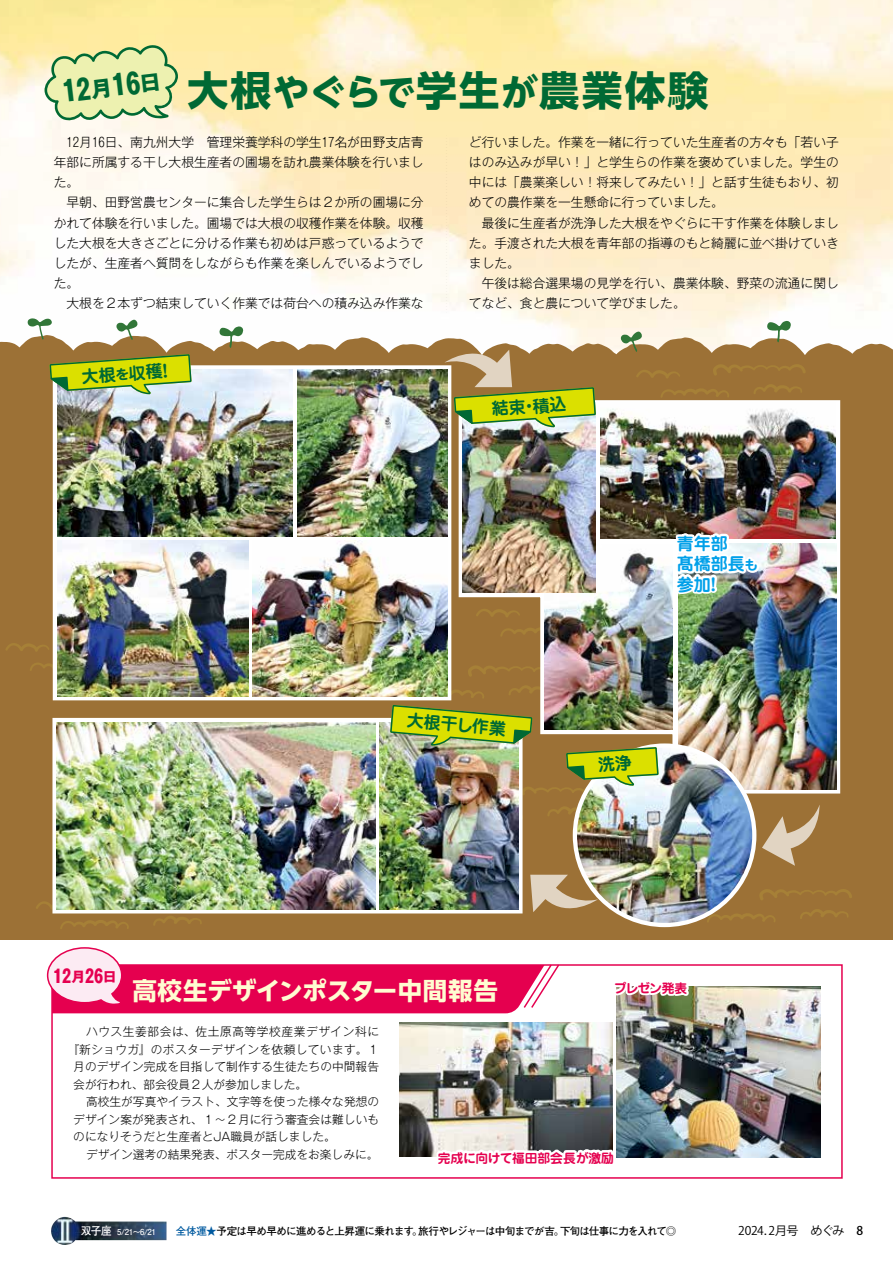
<style>
.page{position:relative;width:893px;height:1263px;background:#fff}
.page>*{position:absolute;margin:0;border:0;box-sizing:border-box;transform-origin:0 0}
.t1{font:700 40.8px "UD Shin Go NT Pr 6 N";letter-spacing:.055em;color:#006934}
.t2{font:700 24.45px "UD Shin Go NT Pr 6 N";letter-spacing:-.005em;color:#fffcd1}
.t3{font:700 18.3px "P Gothic MB101 Pr 6 N";color:#e5004f}
.t4{font:700 16.95px "Jun 501 Pro";color:#006934}
.t5{font:700 16.95px "Jun 501 Pro";color:#00a0e9}
.t6{font:700 13.8px "P Gothic MB101 Pr 6 N";color:#e5004f}
.t7{font:300 12.75px/20.2px "P Gothic MB101 Pr 6 N";color:#000;text-align:justify}
.t8{font:700 12.75px "Jun 501 Pro";letter-spacing:-.02em;color:#e5004f}
.t9{font:12px "Koz Go Pr 6 N";letter-spacing:-.04em;color:#000}
.t10{font:500 12px "Koz Go Pr 6 N";color:#000}
.t11{font:300 11.7px "P Gothic MB101 Pr 6 N";letter-spacing:.005em;color:#000}
.t12{font:300 11.7px "P Gothic MB101 Pr 6 N";letter-spacing:.035em;color:#000}
.t13{font:300 11.7px "P Gothic MB101 Pr 6 N";letter-spacing:.05em;color:#000}
.t14{font:700 11.25px "Futo Go B101 Pr 6 N";color:#fff;scale:.95 1}
.t15{font:700 10.5px "Futo Go B101 Pr 6 N";letter-spacing:-.065em;color:#000}
.t16{font:700 8.25px "Futo Go B101 Pr 6 N";color:#fff;scale:.95 1}
.s1{font-size:36.75px}
.s2{font-size:13.8px}
.s3{color:#005aa0}
</style>
<div class="page">
<div style="left:0;top:374px;width:893px;height:565px;background:#9c7136"></div>
<svg style="left:451px;top:688px;width:3px;height:11px"></svg>
<svg style="left:30px;top:661px;width:23px;height:10px"></svg>
<svg style="left:6px;top:643px;width:43px;height:9px"></svg>
<svg style="left:60px;top:920px;width:69px;height:9px"></svg>
<svg style="left:153px;top:916px;width:49px;height:9px"></svg>
<svg style="left:36px;top:902px;width:16px;height:7px"></svg>
<svg style="left:707px;top:912px;width:68px;height:10px"></svg>
<svg style="left:760px;top:889px;width:92px;height:11px"></svg>
<svg style="left:800px;top:909px;width:48px;height:10px"></svg>
<svg style="left:720px;top:897px;width:7px;height:7px"></svg>
<div style="left:52px;top:718px;width:471px;height:195px;border:9px solid #fff"></div>
<svg style="left:454px;top:430px;width:387px;height:368px"></svg>
<img style="left:600px;top:430px;width:235px;height:109px">
<img style="left:544px;top:544px;width:129px;height:186px">
<img style="left:679px;top:543px;width:158px;height:246px">
<img style="left:379px;top:722px;width:139px;height:187px">
<img style="left:57px;top:722px;width:318px;height:187px">
<img style="left:463px;top:430px;width:133px;height:163px">
<img style="left:670px;top:531px;width:91px;height:145px">
<svg style="left:762px;top:805px;width:58px;height:61px"></svg>
<svg style="left:63px;top:430px;width:378px;height:260px;background:#dfe1da"></svg>
<div style="left:53px;top:365px;width:398px;height:335px;border:9px solid #fff"></div>
<img style="left:57px;top:540px;width:191px;height:156px">
<img style="left:57px;top:430px;width:236px;height:106px">
<img style="left:297px;top:430px;width:150px;height:106px">
<img style="left:253px;top:540px;width:194px;height:156px">
<div style="left:573px;top:743px;width:183px;height:184px;border:9px solid #fff;border-radius:50%"></div>
<img style="left:577px;top:748px;width:175px;height:175px;border-radius:88px">
<svg style="left:530px;top:875px;width:68px;height:37px"></svg>
<div style="left:51px;top:964px;width:792px;height:215px;border:2px solid #e5004f"></div>
<img style="left:617px;top:986px;width:204px;height:171px">
<img style="left:400px;top:1023px;width:33px;height:134px">
<svg style="left:46px;top:947px;width:515px;height:66px"></svg>
<svg style="left:616px;top:986px;width:77px;height:12px"></svg>
<img style="left:433px;top:1021px;width:184px;height:158px">
<img style="left:51px;top:1217px;width:116px;height:28px">
<svg style="left:44px;top:44px;width:134px;height:78px;background:#d9e3a8"></svg>
<svg style="left:0;top:136px;width:893px;height:294px"></svg>
<img style="left:390px;top:705px;width:269px;height:115px">
<h1 class="t1" style="left:188px;top:57px;width:522px">大根<span class="s1">やぐらで</span>学生<span class="s1">が</span>農業体験</h1>
<p class="t7" style="left:54px;top:132px;width:371px;text-indent:13px">12月16日、南九州大学　管理栄養学科の学生17名が田野支店青年部に所属する干し大根生産者の圃場を訪れ農業体験を行いました。</p>
<p class="t7" style="left:54px;top:192px;width:371px;text-indent:13px">早朝、田野営農センターに集合した学生らは２か所の圃場に分かれて体験を行いました。圃場では大根の収穫作業を体験。収穫した大根を大きさごとに分ける作業も初めは戸惑っているようでしたが、生産者へ質問をしながらも作業を楽しんでいるようでした。</p>
<p class="t7" style="left:67px;top:293px;width:359px">大根を２本ずつ結束していく作業では荷台への積み込み作業な</p>
<p class="t7" style="left:469px;top:132px;width:371px">ど行いました。作業を一緒に行っていた生産者の方々も「若い子はのみ込みが早い！」と学生らの作業を褒めていました。学生の中には「農業楽しい！将来してみたい！」と話す生徒もおり、初めての農作業を一生懸命に行っていました。</p>
<p class="t7" style="left:469px;top:212px;width:371px;text-indent:13px">最後に生産者が洗浄した大根をやぐらに干す作業を体験しました。手渡された大根を青年部の指導のもと綺麗に並べ掛けていきました。</p>
<p class="t7" style="left:469px;top:273px;width:371px;text-indent:13px">午後は総合選果場の見学を行い、農業体験、野菜の流通に関してなど、食と農について学びました。</p>
<h3 class="t4" style="left:81px;top:363px;width:83px;rotate:-4deg">大根<span class="s2">を</span>収穫</h3>
<h3 class="t4" style="left:491px;top:396px;width:76px;rotate:-4deg">結束積込</h3>
<h3 class="t4" style="left:408px;top:706px;width:101px;rotate:5deg">大根干し作業</h3>
<h3 class="t5" style="left:677px;top:530px;width:53px">青年部</h3>
<h3 class="t5" style="left:677px;top:550px;width:83px">髙橋部長<span class="s2">も</span></h3>
<h3 class="t5" style="left:705px;top:571px;width:19px">!</h3>
<h3 class="t5" style="left:677px;top:571px;width:36px">参加</h3>
<h3 class="t3" style="left:53px;top:965px;width:20px">12</h3>
<h3 class="t3" style="left:85px;top:965px;width:20px">26</h3>
<p class="t6" style="left:71px;top:969px;width:15px">月</p>
<p class="t6" style="left:103px;top:969px;width:15px">日</p>
<h2 class="t2" style="left:132px;top:971px;width:367px">高校生デザインポスター中間報告</h2>
<p class="t8" style="left:614px;top:978px;width:75px">プレゼン発表</p>
<p class="t13" style="left:86px;top:1022px;width:295px">ハウス生姜部会は、佐土原高等学校産業デザイン科に</p>
<p class="t12" style="left:67px;top:1039px;width:313px">『新ショウガ』のポスターデザインを依頼しています。１</p>
<p class="t11" style="left:73px;top:1057px;width:307px">月のデザイン完成を目指して制作する生徒たちの中間報告</p>
<p class="t11" style="left:73px;top:1075px;width:235px">会が行われ、部会役員２人が参加しました。</p>
<p class="t11" style="left:86px;top:1092px;width:295px">高校生が写真やイラスト、文字等を使った様々な発想の</p>
<p class="t11" style="left:73px;top:1110px;width:307px">デザイン案が発表され、１～２月に行う審査会は難しいも</p>
<p class="t11" style="left:73px;top:1127px;width:264px">のになりそうだと生産者とJA職員が話しました。</p>
<p class="t11" style="left:86px;top:1145px;width:294px">デザイン選考の結果発表、ポスター完成をお楽しみに。</p>
<p class="t8" style="left:438px;top:1147px;width:178px">完成に向けて福田部会長が激励</p>
<p class="t14" style="left:81px;top:1222px;width:34px">双子座</p>
<p class="t16" style="left:117px;top:1225px;width:42px">5/21〜6/21</p>
<p class="t15" style="left:176px;top:1222px;width:390px"><span class="s3">全体運★</span>予定は早め早めに進めると上昇運に乗れます旅行やレジャーは中旬までが吉。</p>
<p class="t15" style="left:412px;top:1222px;width:12px">。</p>
<p class="t15" style="left:560px;top:1222px;width:118px">下旬は仕事に力を入れて◎</p>
<p class="t9" style="left:738px;top:1224px;width:108px">2024.2月号　めぐみ</p>
<p class="t10" style="left:856px;top:1224px;width:8px">8</p>
</div>
